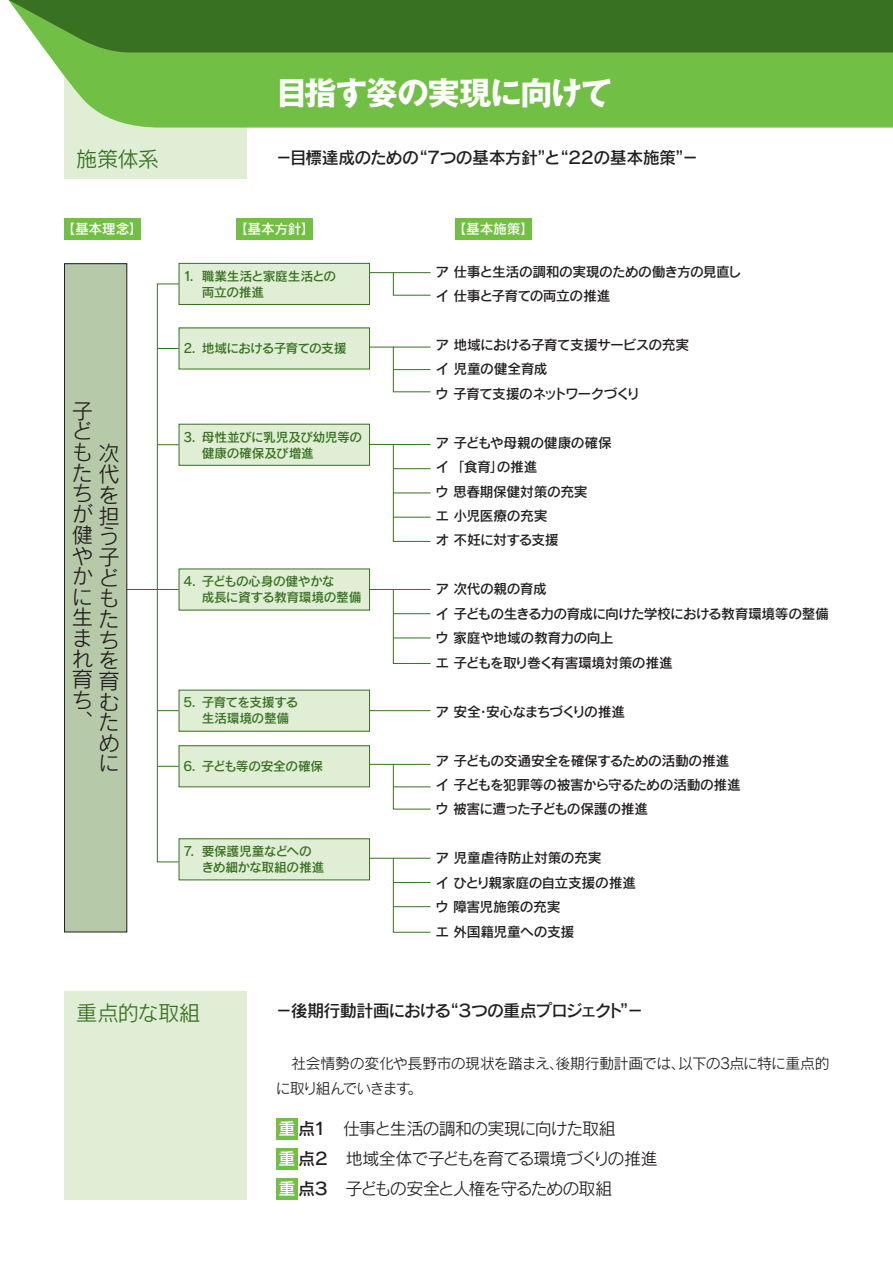
<style>
.page{position:relative;width:893px;height:1263px;background:#fff}
.page>*{position:absolute;margin:0;border:0;box-sizing:border-box;transform-origin:0 0}
.t1{font:700 31.95px "Gothic MB101 Pro";letter-spacing:-.045em;color:#fff}
.t2{font:21.3px/20.7px "Rodin Pro M";color:#231f20;text-align:right}
.t3{font:21.3px "Rodin Pro M";letter-spacing:-.035em;color:#397123}
.t4{font:16.95px/29.7px "Rodin Pro M";letter-spacing:-.065em;color:#231f20}
.t5{font:16.95px "Rodin Pro DB";letter-spacing:-.045em;color:#231f20}
.t6{font:16.95px "Rodin Pro DB";letter-spacing:-.075em;color:#231f20}
.t7{font:14.85px/24.5px "Rodin Pro M";letter-spacing:-.05em;color:#231f20}
.t8{font:13.8px/24.5px "Rodin Pro DB";letter-spacing:-.04em;color:#231f20}
.t9{font:13.8px "Rodin Pro DB";letter-spacing:-.015em;color:#fff}
.t10{font:13.8px "Rodin Pro DB";letter-spacing:-.065em;color:#231f20}
.t11{font:12.75px/15.9px "Rodin Pro DB";letter-spacing:-.03em;color:#397123}
.t12{font:12.75px "Rodin Pro DB";letter-spacing:-.06em;color:#397123}
.s1{font-family:"Rodin Pro DB";color:#fff}
.s2{font-family:"Rodin Pro DB"}
</style>
<div class="page">
<div style="left:64px;top:0;width:183px;height:179px;background:#dfeed4"></div>
<div style="left:64px;top:991px;width:183px;height:208px;background:#dfeed4"></div>
<div style="left:46px;top:52px;width:847px;height:76px;background:#71bf44"></div>
<div style="left:8px;top:0;width:885px;height:52px;background:#397123"></div>
<div style="left:64px;top:218px;width:76px;height:22px;background:#71bf44"></div>
<div style="left:236px;top:218px;width:77px;height:22px;background:#71bf44"></div>
<div style="left:455px;top:218px;width:76px;height:22px;background:#71bf44"></div>
<div style="left:179px;top:263px;width:190px;height:41px;background:#dfeed4"></div>
<div style="left:179px;top:263px;width:191px;height:42px;border:1px solid #397123"></div>
<div style="left:179px;top:328px;width:190px;height:41px;background:#dfeed4"></div>
<div style="left:179px;top:424px;width:190px;height:41px;background:#dfeed4"></div>
<div style="left:179px;top:424px;width:191px;height:42px;border:1px solid #397123"></div>
<div style="left:179px;top:569px;width:190px;height:41px;background:#dfeed4"></div>
<div style="left:179px;top:690px;width:190px;height:41px;background:#dfeed4"></div>
<div style="left:179px;top:690px;width:191px;height:42px;border:1px solid #397123"></div>
<div style="left:179px;top:746px;width:190px;height:41px;background:#dfeed4"></div>
<div style="left:179px;top:745px;width:191px;height:42px;border:1px solid #397123"></div>
<div style="left:179px;top:839px;width:190px;height:41px;background:#dfeed4"></div>
<div style="left:179px;top:838px;width:191px;height:42px;border:1px solid #397123"></div>
<div style="left:276px;top:1118px;width:22px;height:22px;background:#71bf44"></div>
<div style="left:276px;top:1148px;width:22px;height:21px;background:#71bf44"></div>
<div style="left:276px;top:1178px;width:22px;height:21px;background:#71bf44"></div>
<svg style="left:159px;top:348px;width:18px;height:1px"></svg>
<hr style="left:369px;top:272px;width:62px;height:1px;background:#397123">
<hr style="left:369px;top:347px;width:62px;height:1px;background:#397123">
<hr style="left:369px;top:764px;width:62px;height:1px;background:#397123">
<hr style="left:369px;top:444px;width:62px;height:1px;background:#397123">
<hr style="left:369px;top:589px;width:62px;height:1px;background:#397123">
<hr style="left:369px;top:858px;width:62px;height:1px;background:#397123">
<hr style="left:369px;top:710px;width:62px;height:1px;background:#397123">
<svg style="left:392px;top:272px;width:39px;height:24px"></svg>
<svg style="left:392px;top:346px;width:39px;height:47px"></svg>
<svg style="left:392px;top:763px;width:39px;height:47px"></svg>
<svg style="left:392px;top:444px;width:39px;height:98px"></svg>
<svg style="left:392px;top:589px;width:39px;height:75px"></svg>
<svg style="left:392px;top:857px;width:39px;height:76px"></svg>
<svg style="left:159px;top:444px;width:18px;height:1px"></svg>
<hr style="left:124px;top:589px;width:55px;height:1px;background:#397123">
<svg style="left:159px;top:710px;width:18px;height:1px"></svg>
<svg style="left:159px;top:766px;width:18px;height:1px"></svg>
<div style="left:157px;top:283px;width:22px;height:579px;border:1px solid #397123"></div>
<div style="left:65px;top:264px;width:62px;height:668px;background:#b6caa9"></div>
<div style="left:64px;top:263px;width:63px;height:669px;border:1px solid #231f20"></div>
<h1 class="t1" style="left:276px;top:66px;width:338px">目指す姿の実現に向けて</h1>
<h2 class="t3" style="left:76px;top:146px;width:84px">施策体系</h2>
<p class="t5" style="left:276px;top:146px;width:425px">－目標達成のための“７つの基本方針”と“２２の基本施策”－</p>
<p class="t9" style="left:62px;top:220px;width:83px">【基本理念】</p>
<p class="t9" style="left:234px;top:220px;width:82px">【基本方針】</p>
<p class="t9" style="left:453px;top:220px;width:83px">【基本施策】</p>
<p class="t11" style="left:202px;top:267px;width:136px;text-indent:-19px">1．職業生活と家庭生活との両立の推進</p>
<p class="t8" style="left:435px;top:259px;width:308px">ア 仕事と生活の調和の実現のための働き方の見直しイ 仕事と子育ての両立の推進</p>
<p class="t8" style="left:435px;top:332px;width:255px">ア 地域における子育て支援サービスの充実イ 児童の健全育成<br>ウ 子育て支援のネットワークづくり</p>
<p class="t8" style="left:435px;top:430px;width:178px">ア 子どもや母親の健康の確保イ 「食育」の推進<br>ウ 思春期保健対策の充実<br>エ 小児医療の充実<br>オ 不妊に対する支援</p>
<p class="t8" style="left:435px;top:576px;width:395px">ア 次代の親の育成<br>イ 子どもの生きる力の育成に向けた学校における教育環境等の整備ウ 家庭や地域の教育力の向上<br>エ 子どもを取り巻く有害環境対策の推進</p>
<p class="t10" style="left:435px;top:702px;width:191px">ア 安全・安心なまちづくりの推進</p>
<p class="t8" style="left:435px;top:747px;width:307px">ア 子どもの交通安全を確保するための活動の推進イ 子どもを犯罪等の被害から守るための活動の推進ウ 被害に遭った子どもの保護の推進</p>
<p class="t8" style="left:435px;top:845px;width:202px">ア 児童虐待防止対策の充実<br>イ ひとり親家庭の自立支援の推進ウ 障害児施策の充実<br>エ 外国籍児童への支援</p>
<p class="t12" style="left:183px;top:340px;width:165px">2．地域における子育ての支援</p>
<h2 class="t2" style="left:72px;top:399px;width:22px;text-align:left">子ど</h2>
<p class="t11" style="left:202px;top:428px;width:162px;text-indent:-18px">3．母性並びに乳児及び幼児等の健康の確保及び増進</p>
<h2 class="t2" style="left:72px;top:441px;width:48px">も次た代ちをが担健うや子かどにも生たまちれを育育ちむ、ため<br>に</h2>
<p class="t11" style="left:202px;top:573px;width:161px;text-indent:-18px">4．子どもの心身の健やかな<br>成長に資する教育環境の整備</p>
<p class="t11" style="left:202px;top:694px;width:98px;text-indent:-18px">5．子育てを支援する生活環境の整備</p>
<p class="t11" style="left:183px;top:758px;width:141px">6．子ども等の安全の確保</p>
<p class="t11" style="left:201px;top:843px;width:125px;text-indent:-18px">7．要保護児童などへのきめ細かな取組の推進</p>
<h2 class="t3" style="left:76px;top:999px;width:126px">重点的な取組</h2>
<p class="t6" style="left:276px;top:999px;width:370px">－後期行動計画における“３つの重点プロジェクト”－</p>
<p class="t7" style="left:276px;top:1051px;width:555px">　社会情勢の変化や長野市の現状を踏まえ、後期行動計画では、以下の3点に特に重点的に取り組んでいきます。</p>
<p class="t4" style="left:279px;top:1113px;width:381px"><span class="s1">重</span><span class="s2">点１　</span>仕事と生活の調和の実現に向けた取組<br><span class="s1">重</span><span class="s2">点２　</span>地域全体で子どもを育てる環境づくりの推進<span class="s1">重</span><span class="s2">点３　</span>子どもの安全と人権を守るための取組</p>
</div>
